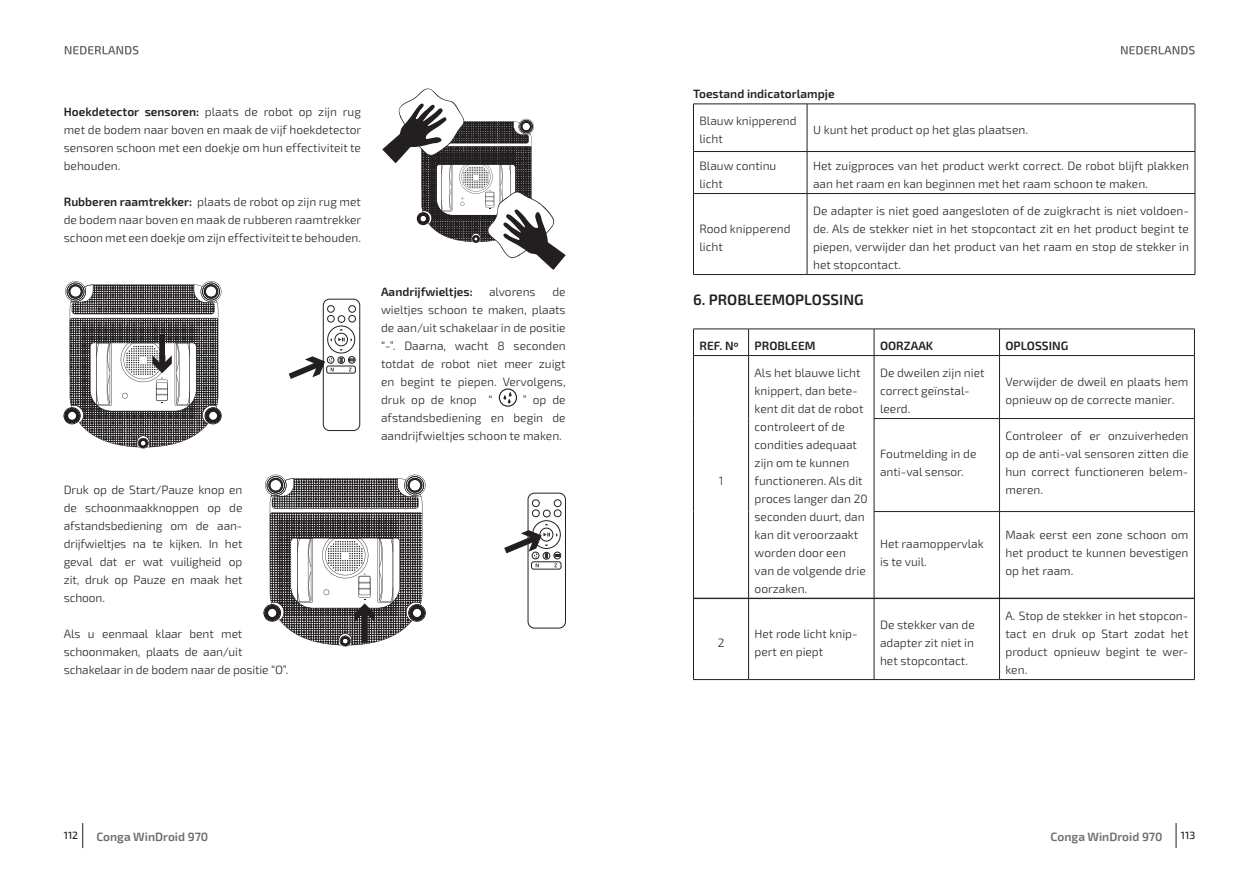
<style>
.page{position:relative;width:1259px;height:893px;background:#fff}
.page>*{position:absolute;margin:0;border:0;box-sizing:border-box;transform-origin:0 0}
.t1{font:600 15px "Exo 2";color:#231f20}
.CUERPO{font:300 12px/18px "Exo 2";color:#231f20}
.CUERPO-2{font:600 12px "Exo 2";color:#231f20}
.t2{font:600 12px "Exo 2";color:#6c6d70}
.t3{font:500 10.5px "Exo 2";color:#231f20}
.s1{font-weight:600}
</style>
<div class="page">
<svg style="left:82px;top:823px;width:1px;height:25px"></svg>
<svg style="left:1175px;top:823px;width:1px;height:25px"></svg>
<svg style="left:65px;top:46px;width:73px;height:9px"></svg>
<svg style="left:1121px;top:46px;width:73px;height:9px"></svg>
<div style="left:499px;top:388px;width:18px;height:19px;border:1px solid #231f20;border-radius:50%"></div>
<svg style="left:503px;top:392px;width:8px;height:11px"></svg>
<svg style="left:382px;top:88px;width:184px;height:182px"></svg>
<svg style="left:64px;top:281px;width:158px;height:168px"></svg>
<svg style="left:288px;top:299px;width:72px;height:132px"></svg>
<svg style="left:504px;top:493px;width:62px;height:135px"></svg>
<svg style="left:263px;top:475px;width:163px;height:172px"></svg>
<hr style="left:693px;top:104px;width:114px;height:1px;background:#231f20">
<hr style="left:693px;top:104px;width:1px;height:47px;background:#231f20">
<hr style="left:807px;top:104px;width:388px;height:1px;background:#231f20">
<hr style="left:807px;top:104px;width:1px;height:47px;background:#231f20">
<hr style="left:1194px;top:104px;width:1px;height:47px;background:#231f20">
<hr style="left:693px;top:151px;width:114px;height:1px;background:#231f20">
<hr style="left:693px;top:152px;width:1px;height:41px;background:#231f20">
<hr style="left:807px;top:151px;width:388px;height:1px;background:#231f20">
<hr style="left:807px;top:152px;width:1px;height:41px;background:#231f20">
<hr style="left:1194px;top:152px;width:1px;height:41px;background:#231f20">
<hr style="left:693px;top:193px;width:114px;height:1px;background:#231f20">
<hr style="left:693px;top:194px;width:1px;height:80px;background:#231f20">
<hr style="left:807px;top:193px;width:388px;height:1px;background:#231f20">
<hr style="left:807px;top:194px;width:1px;height:80px;background:#231f20">
<hr style="left:1194px;top:194px;width:1px;height:80px;background:#231f20">
<hr style="left:693px;top:274px;width:114px;height:1px;background:#231f20">
<hr style="left:807px;top:274px;width:388px;height:1px;background:#231f20">
<hr style="left:693px;top:329px;width:55px;height:1px;background:#231f20">
<svg style="left:693px;top:329px;width:1px;height:26px"></svg>
<hr style="left:748px;top:329px;width:126px;height:1px;background:#231f20">
<svg style="left:748px;top:329px;width:1px;height:26px"></svg>
<hr style="left:874px;top:329px;width:125px;height:1px;background:#231f20">
<svg style="left:874px;top:329px;width:1px;height:26px"></svg>
<hr style="left:999px;top:329px;width:195px;height:1px;background:#231f20">
<svg style="left:999px;top:329px;width:1px;height:26px"></svg>
<svg style="left:1194px;top:329px;width:1px;height:26px"></svg>
<hr style="left:748px;top:356px;width:1px;height:63px;background:#231f20">
<hr style="left:748px;top:419px;width:1px;height:93px;background:#231f20">
<hr style="left:748px;top:512px;width:1px;height:86px;background:#231f20">
<hr style="left:874px;top:356px;width:1px;height:62px;background:#231f20">
<hr style="left:999px;top:356px;width:1px;height:62px;background:#231f20">
<hr style="left:874px;top:418px;width:125px;height:1px;background:#231f20">
<hr style="left:874px;top:419px;width:1px;height:92px;background:#231f20">
<hr style="left:999px;top:418px;width:195px;height:1px;background:#231f20">
<hr style="left:999px;top:419px;width:1px;height:92px;background:#231f20">
<hr style="left:874px;top:511px;width:125px;height:1px;background:#231f20">
<hr style="left:874px;top:512px;width:1px;height:86px;background:#231f20">
<hr style="left:999px;top:511px;width:195px;height:1px;background:#231f20">
<hr style="left:999px;top:512px;width:1px;height:86px;background:#231f20">
<hr style="left:693px;top:355px;width:55px;height:1px;background:#231f20">
<hr style="left:693px;top:356px;width:1px;height:63px;background:#231f20">
<hr style="left:748px;top:355px;width:126px;height:1px;background:#231f20">
<hr style="left:693px;top:419px;width:1px;height:93px;background:#231f20">
<hr style="left:693px;top:512px;width:1px;height:86px;background:#231f20">
<hr style="left:874px;top:355px;width:125px;height:1px;background:#231f20">
<hr style="left:999px;top:355px;width:195px;height:1px;background:#231f20">
<hr style="left:1194px;top:356px;width:1px;height:62px;background:#231f20">
<hr style="left:1194px;top:419px;width:1px;height:92px;background:#231f20">
<hr style="left:1194px;top:512px;width:1px;height:86px;background:#231f20">
<hr style="left:693px;top:598px;width:55px;height:1px;background:#231f20">
<hr style="left:693px;top:598px;width:1px;height:81px;background:#231f20">
<hr style="left:693px;top:679px;width:55px;height:1px;background:#231f20">
<hr style="left:748px;top:598px;width:126px;height:1px;background:#231f20">
<hr style="left:748px;top:598px;width:1px;height:81px;background:#231f20">
<hr style="left:748px;top:679px;width:126px;height:1px;background:#231f20">
<hr style="left:874px;top:598px;width:125px;height:1px;background:#231f20">
<hr style="left:874px;top:598px;width:1px;height:81px;background:#231f20">
<hr style="left:874px;top:679px;width:125px;height:1px;background:#231f20">
<hr style="left:999px;top:598px;width:195px;height:1px;background:#231f20">
<hr style="left:999px;top:598px;width:1px;height:81px;background:#231f20">
<hr style="left:1194px;top:598px;width:1px;height:81px;background:#231f20">
<hr style="left:999px;top:679px;width:195px;height:1px;background:#231f20">
<p class="CUERPO" style="left:64px;top:103px;width:299px;text-align:justify"><span class="s1">Hoekdetector sensoren:</span> plaats de robot op zijn rug met de bodem naar boven en maak de vijf hoekdetector sensoren schoon met een doekje om hun effectiviteit te behouden.</p>
<p class="CUERPO" style="left:64px;top:193px;width:299px;text-align:justify"><span class="s1">Rubberen raamtrekker:</span> plaats de robot op zijn rug met de bodem naar boven en maak de rubberen raamtrekker schoon met een doekje om zijn effectiviteit te behouden.</p>
<p class="CUERPO" style="left:64px;top:481px;width:180px;text-align:justify">Druk op de Start/Pauze knop en de schoonmaakknoppen op de afstandsbediening om de aan&shy;drijfwieltjes na te kijken. In het geval dat er wat vuiligheid op zit, druk op Pauze en maak het schoon.</p>
<p class="CUERPO" style="left:64px;top:625px;width:226px">Als u eenmaal klaar bent met schoonmaken, plaats de aan/uit schakelaar in de bodem naar de positie “O”.</p>
<p class="CUERPO-2" style="left:381px;top:284px;width:93px">Aandrijfwieltjes:</p>
<p class="CUERPO" style="left:489px;top:283px;width:48px">alvorens</p>
<p class="CUERPO" style="left:381px;top:283px;width:186px;text-align:justify;text-indent:171px">de wieltjes schoon te maken, plaats de aan/uit schakelaar in de positie “-”. Daarna, wacht 8 seconden totdat de robot niet meer zuigt en begint te piepen. Vervolgens, druk op de knop “</p>
<p class="CUERPO" style="left:381px;top:391px;width:186px;text-align:justify;text-indent:142px">” op de afstandsbediening en begin de aandrijfwieltjes schoon te maken.</p>
<p class="CUERPO-2" style="left:693px;top:86px;width:143px">Toestand indicatorlampje</p>
<p class="CUERPO" style="left:699px;top:112px;width:99px">Blauw knipperend licht</p>
<p class="CUERPO" style="left:813px;top:121px;width:216px">U kunt het product op het glas plaatsen.</p>
<p class="CUERPO" style="left:699px;top:157px;width:78px">Blauw continu licht</p>
<p class="CUERPO" style="left:813px;top:157px;width:377px">Het zuigproces van het product werkt correct. De robot blijft plakken aan het raam en kan beginnen met het raam schoon te maken.</p>
<p class="CUERPO" style="left:699px;top:220px;width:92px">Rood knipperend licht</p>
<p class="CUERPO" style="left:813px;top:202px;width:377px;text-align:justify">De adapter is niet goed aangesloten of de zuigkracht is niet voldoen&shy;de. Als de stekker niet in het stopcontact zit en het product begint te piepen, verwijder dan het product van het raam en stop de stekker in het stopcontact.</p>
<p class="t1" style="left:693px;top:291px;width:172px">6. PROBLEEMOPLOSSING</p>
<p class="CUERPO-2" style="left:699px;top:338px;width:41px">REF. Nº</p>
<p class="CUERPO-2" style="left:754px;top:338px;width:62px">PROBLEEM</p>
<p class="CUERPO-2" style="left:880px;top:338px;width:55px">OORZAAK</p>
<p class="CUERPO-2" style="left:1005px;top:338px;width:64px">OPLOSSING</p>
<p class="CUERPO" style="left:718px;top:472px;width:6px">1</p>
<p class="CUERPO" style="left:754px;top:364px;width:115px">Als het blauwe licht knippert, dan bete&shy;kent dit dat de robot controleert of de condities adequaat zijn om te kunnen functioneren. Als dit proces langer dan 20 seconden duurt, dan kan dit veroorzaakt worden door een van de volgende drie oorzaken.</p>
<p class="CUERPO" style="left:880px;top:364px;width:106px">De dweilen zijn niet correct geïnstal&shy;leerd.</p>
<p class="CUERPO" style="left:1005px;top:373px;width:184px">Verwijder de dweil en plaats hem opnieuw op de correcte manier.</p>
<p class="CUERPO" style="left:1005px;top:427px;width:184px;text-align:justify">Controleer of er onzuiverheden op de anti-val sensoren zitten die hun correct functioneren belem&shy;meren.</p>
<p class="CUERPO" style="left:880px;top:445px;width:98px">Foutmelding in de anti-val sensor.</p>
<p class="CUERPO" style="left:880px;top:535px;width:105px">Het raamoppervlak is te vuil.</p>
<p class="CUERPO" style="left:1005px;top:526px;width:184px;text-align:justify">Maak eerst een zone schoon om het product te kunnen bevestigen op het raam.</p>
<p class="CUERPO" style="left:717px;top:634px;width:8px">2</p>
<p class="CUERPO" style="left:754px;top:625px;width:105px">Het rode licht knip&shy;pert en piept</p>
<p class="CUERPO" style="left:880px;top:616px;width:96px;text-align:justify">De stekker van de adapter zit niet in het stopcontact.</p>
<p class="CUERPO" style="left:1005px;top:607px;width:184px;text-align:justify">A. Stop de stekker in het stopcon&shy;tact en druk op Start zodat het product opnieuw begint te wer&shy;ken.</p>
<p class="t3" style="left:64px;top:829px;width:16px">112</p>
<p class="t2" style="left:96px;top:829px;width:113px">Conga WinDroid 970</p>
<p class="t2" style="left:1050px;top:829px;width:113px">Conga WinDroid 970</p>
<p class="t3" style="left:1181px;top:829px;width:16px">113</p>
</div>
